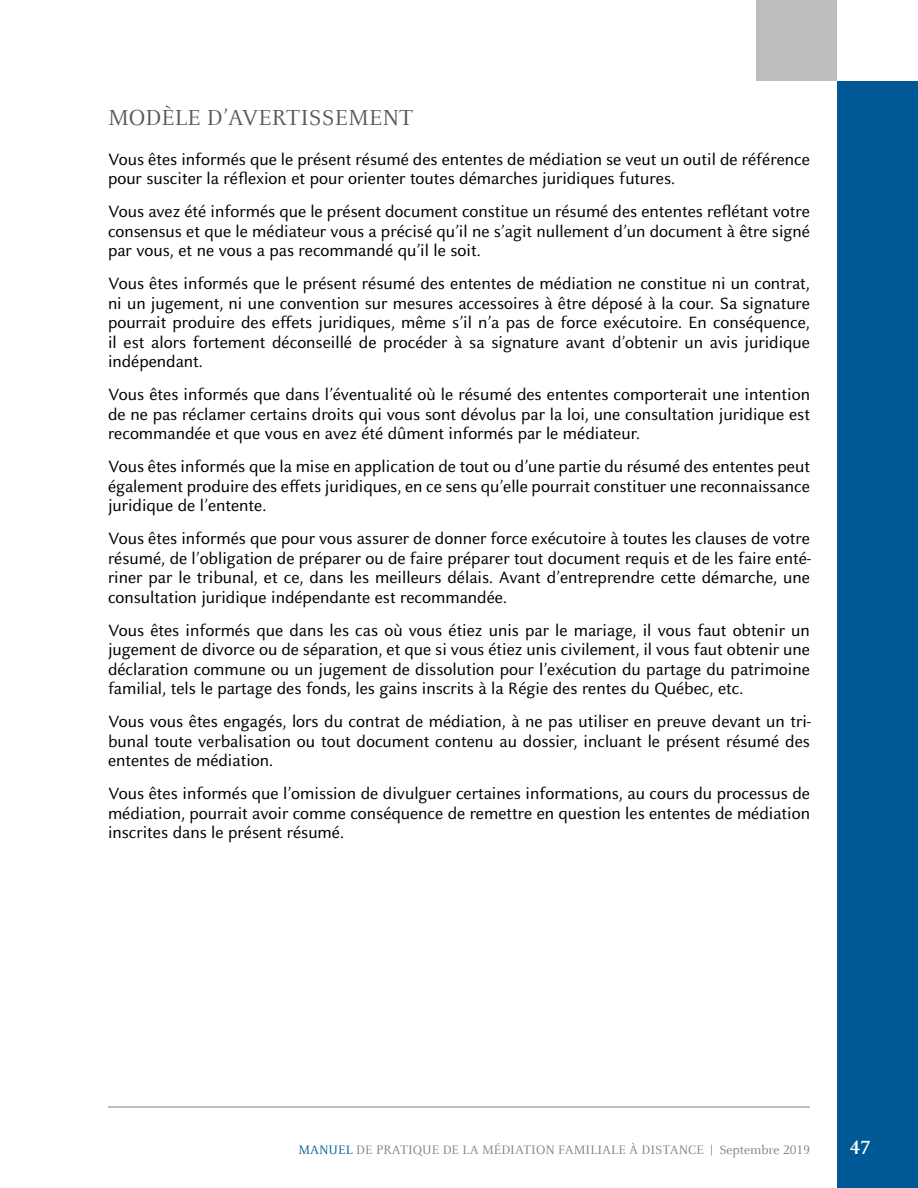
<style>
.page{position:relative;width:918px;height:1188px;background:#fff}
.page>*{position:absolute;margin:0;border:0;box-sizing:border-box;transform-origin:0 0}
.t1{font:24px "Barreau";color:#58595b}
.t2{font:700 21px "Barreau";color:#fff}
.t3{font:18px/19.5px "Barreau Sans";color:#000;text-align:justify}
.t4{font:13.5px "Barreau";color:#808081}
.s1{color:#005996}
</style>
<div class="page">
<div style="left:837px;top:81px;width:81px;height:1107px;background:#005996"></div>
<div style="left:756px;top:0;width:81px;height:81px;background:#bcbec0"></div>
<hr style="left:108px;top:1107px;width:702px;height:1px;background:#808081">
<h1 class="t1" style="left:108px;top:105px;width:307px">MODÈLE D’AVERTISSEMENT</h1>
<p class="t3" style="left:108px;top:150px;width:703px">Vous êtes informés que le présent résumé des ententes de médiation se veut un outil de référence pour susciter la réflexion et pour orienter toutes démarches juridiques futures.</p>
<p class="t3" style="left:108px;top:202px;width:704px">Vous avez été informés que le présent document constitue un résumé des ententes reflétant votre consensus et que le médiateur vous a précisé qu’il ne s’agit nullement d’un document à être signé par vous, et ne vous a pas recommandé qu’il le soit.</p>
<p class="t3" style="left:108px;top:274px;width:704px">Vous êtes informés que le présent résumé des ententes de médiation ne constitue ni un contrat, ni un jugement, ni une convention sur mesures accessoires à être déposé à la cour. Sa signature pourrait produire des effets juridiques, même s’il n’a pas de force exécutoire. En conséquence, il est alors fortement déconseillé de procéder à sa signature avant d’obtenir un avis juridique indépendant.</p>
<p class="t3" style="left:108px;top:385px;width:704px">Vous êtes informés que dans l’éventualité où le résumé des ententes comporterait une intention de ne pas réclamer certains droits qui vous sont dévolus par la loi, une consultation juridique est recommandée et que vous en avez été dûment informés par le médiateur.</p>
<p class="t3" style="left:108px;top:457px;width:704px">Vous êtes informés que la mise en application de tout ou d’une partie du résumé des ententes peut également produire des effets juridiques, en ce sens qu’elle pourrait constituer une reconnaissance juridique de l’entente.</p>
<p class="t3" style="left:108px;top:529px;width:705px">Vous êtes informés que pour vous assurer de donner force exécutoire à toutes les clauses de votre résumé, de l’obligation de préparer ou de faire préparer tout document requis et de les faire enté&shy;riner par le tribunal, et ce, dans les meilleurs délais. Avant d’entreprendre cette démarche, une consultation juridique indépendante est recommandée.</p>
<p class="t3" style="left:108px;top:621px;width:704px">Vous êtes informés que dans les cas où vous étiez unis par le mariage, il vous faut obtenir un jugement de divorce ou de séparation, et que si vous étiez unis civilement, il vous faut obtenir une déclaration commune ou un jugement de dissolution pour l’exécution du partage du patrimoine familial, tels le partage des fonds, les gains inscrits à la Régie des rentes du Québec, etc.</p>
<p class="t3" style="left:108px;top:712px;width:705px">Vous vous êtes engagés, lors du contrat de médiation, à ne pas utiliser en preuve devant un tri&shy;bunal toute verbalisation ou tout document contenu au dossier, incluant le présent résumé des ententes de médiation.</p>
<p class="t3" style="left:108px;top:784px;width:704px">Vous êtes informés que l’omission de divulguer certaines informations, au cours du processus de médiation, pourrait avoir comme conséquence de remettre en question les ententes de médiation inscrites dans le présent résumé.</p>
<p class="t4" style="left:298px;top:1143px;width:513px"><span class="s1">MANUEL</span> DE PRATIQUE DE LA MÉDIATION FAMILIALE À DISTANCE <span class="s1">|</span> Septembre 2019</p>
<p class="t2" style="left:850px;top:1136px;width:22px">47</p>
</div>
